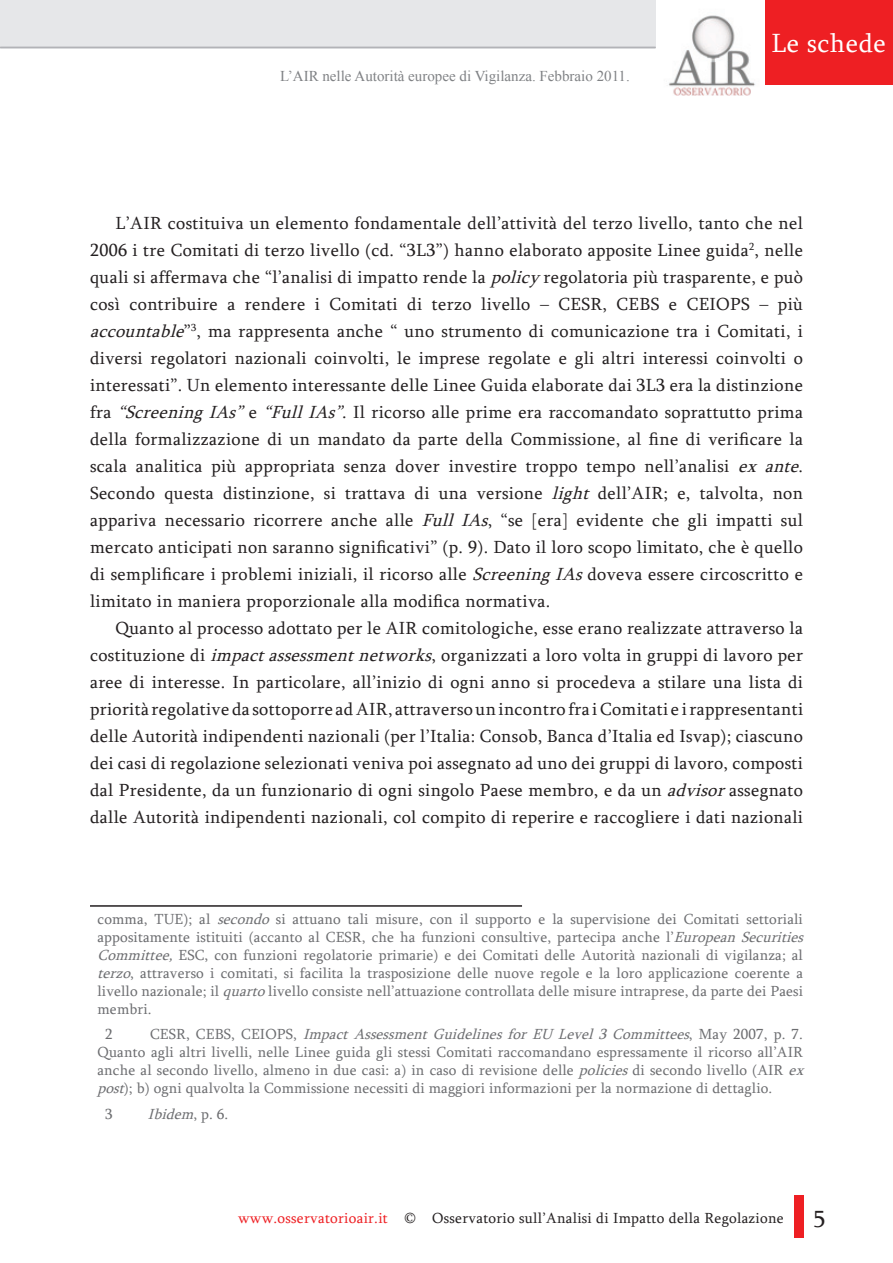
<style>
.page{position:relative;width:893px;height:1263px;background:#fff}
.page>*{position:absolute;margin:0;border:0;box-sizing:border-box;transform-origin:0 0}
.t1{font:27px "Sylfaen";letter-spacing:.02em;color:#fff}
.t2{font:18px/27px "Sylfaen";letter-spacing:.02em;color:#231f20;text-align:justify}
.t3{font:15px/18px "Sylfaen";letter-spacing:.01em;color:#6c6d70}
.t4{font:15px "Sylfaen";letter-spacing:.02em;color:#231f20}
.t5{font:15px "Times New Roman";color:#808285}
.t6{font:italic 15px "Sylfaen";color:#6c6d70}
.s1{font-style:italic}
.s2{font-style:normal}
.s3{color:#ee1f23}
.s4{font-size:24px}
</style>
<div class="page">
<div style="left:765px;top:0;width:128px;height:84px;background:#ee1f23"></div>
<img style="left:655px;top:0;width:101px;height:96px">
<div style="left:0;top:0;width:655px;height:48px;background:#e6e7e9"></div>
<img style="left:794px;top:1195px;width:9px;height:42px">
<hr style="left:0;top:47px;width:656px;height:1px;background:#b2b3b7">
<hr style="left:90px;top:905px;width:432px;height:2px;background:#231f20">
<p class="t5" style="left:280px;top:66px;width:351px">L’AIR nelle Autorità europee di Vigilanza. Febbraio 2011.</p>
<h1 class="t1" style="left:771px;top:25px;width:116px">Le schede</h1>
<p class="t2" style="left:90px;top:209px;width:716px;text-indent:26px">L’AIR costituiva un elemento fondamentale dell’attività del terzo livello, tanto che nel 2006 i tre Comitati di terzo livello (cd. “3L3”) hanno elaborato apposite Linee guida<sup>2</sup>, nelle quali si affermava che “l’analisi di impatto rende la <span class="s1">policy</span>regolatoria più trasparente, e può così contribuire a rendere i Comitati di terzo livello – CESR, CEBS e CEIOPS – più <span class="s1">accountable</span>”<sup>3</sup>, ma rappresenta anche “ uno strumento di comunicazione tra i Comitati, i diversi regolatori nazionali coinvolti, le imprese regolate e gli altri interessi coinvolti o interessati”. Un elemento interessante delle Linee Guida elaborate dai 3L3 era la distinzione fra <span class="s1">“ScreeningIAs”</span>e <span class="s1">“FullIAs”</span>. Il ricorso alle prime era raccomandato soprattutto prima della formalizzazione di un mandato da parte della Commissione, al fine di verificare la scala analitica più appropriata senza dover investire troppo tempo nell’analisi <span class="s1">ex ante</span>.<br>Secondo questa distinzione, si trattava di una versione <span class="s1">light</span> dell’AIR; e, talvolta, non appariva necessario ricorrere anche alle <span class="s1">Full IAs</span>, “se [era] evidente che gli impatti sul mercato anticipati non saranno significativi” (p. 9). Dato il loro scopo limitato, che è quello di semplificare i problemi iniziali, il ricorso alle <span class="s1">ScreeningIAs</span>doveva essere circoscritto e limitato in maniera proporzionale alla modifica normativa.</p>
<p class="t2" style="left:90px;top:614px;width:715px;text-indent:26px">Quanto al processo adottato per le AIR comitologiche, esse erano realizzate attraverso la costituzione di <span class="s1">impactassessmentnetworks</span>, organizzati a loro volta in gruppi di lavoro per aree di interesse. In particolare, all’inizio di ogni anno si procedeva a stilare una lista di priorità regolative da sottoporre ad AIR, attraverso un incontro fra i Comitati e i rappresentanti delle Autorità indipendenti nazionali (per l’Italia: Consob, Banca d’Italia ed Isvap); ciascuno dei casi di regolazione selezionati veniva poi assegnato ad uno dei gruppi di lavoro, composti dal Presidente, da un funzionario di ogni singolo Paese membro, e da un <span class="s1">advisor</span>assegnato dalle Autorità indipendenti nazionali, col compito di reperire e raccogliere i dati nazionali</p>
<p class="t3" style="left:97px;top:909px;width:712px">comma, TUE); al <span class="s1">secondo</span> si attuano tali misure, con il supporto e la supervisione dei Comitati settoriali appositamente istituiti (accanto al CESR, che ha funzioni consultive, partecipa anche l’<span class="s1">EuropeanSecurities Committee,</span>ESC, con funzioni regolatorie primarie) e dei Comitati delle Autorità nazionali di vigilanza; al <span class="s1">terzo</span>, attraverso i comitati, si facilita la trasposizione delle nuove regole e la loro applicazione coerente a livello nazionale; il <span class="s1">quarto</span>livello consiste nell’attuazione controllata delle misure intraprese, da parte dei Paesi membri.</p>
<p class="t3" style="left:105px;top:1025px;width:9px">2</p>
<p class="t3" style="left:98px;top:1025px;width:712px;text-indent:52px">C E S R , C E B S , C E I O P S , <span class="s1">Impact Assessment Guidelines for EU Level 3 Committees</span>, M a y 2 0 0 7 , p . 7 .<br>Quanto agli altri livelli, nelle Linee guida gli stessi Comitati raccomandano espressamente il ricorso all’AIR anche al secondo livello, almeno in due casi: a) in caso di revisione delle <span class="s1">policies</span>di secondo livello (AIR <span class="s1">ex post</span>); b) ogni qualvolta la Commissione necessiti di maggiori informazioni per la normazione di dettaglio.</p>
<p class="t3" style="left:105px;top:1104px;width:9px">3</p>
<p class="t6" style="left:148px;top:1104px;width:82px">Ibidem<span class="s2">, p . 6 .</span></p>
<p class="t4" style="left:238px;top:1208px;width:589px"><span class="s3">www.osservatorioair.it</span> © Osservatorio sull’Analisi di Impatto della Regolazione <span class="s4">5</span></p>
</div>
